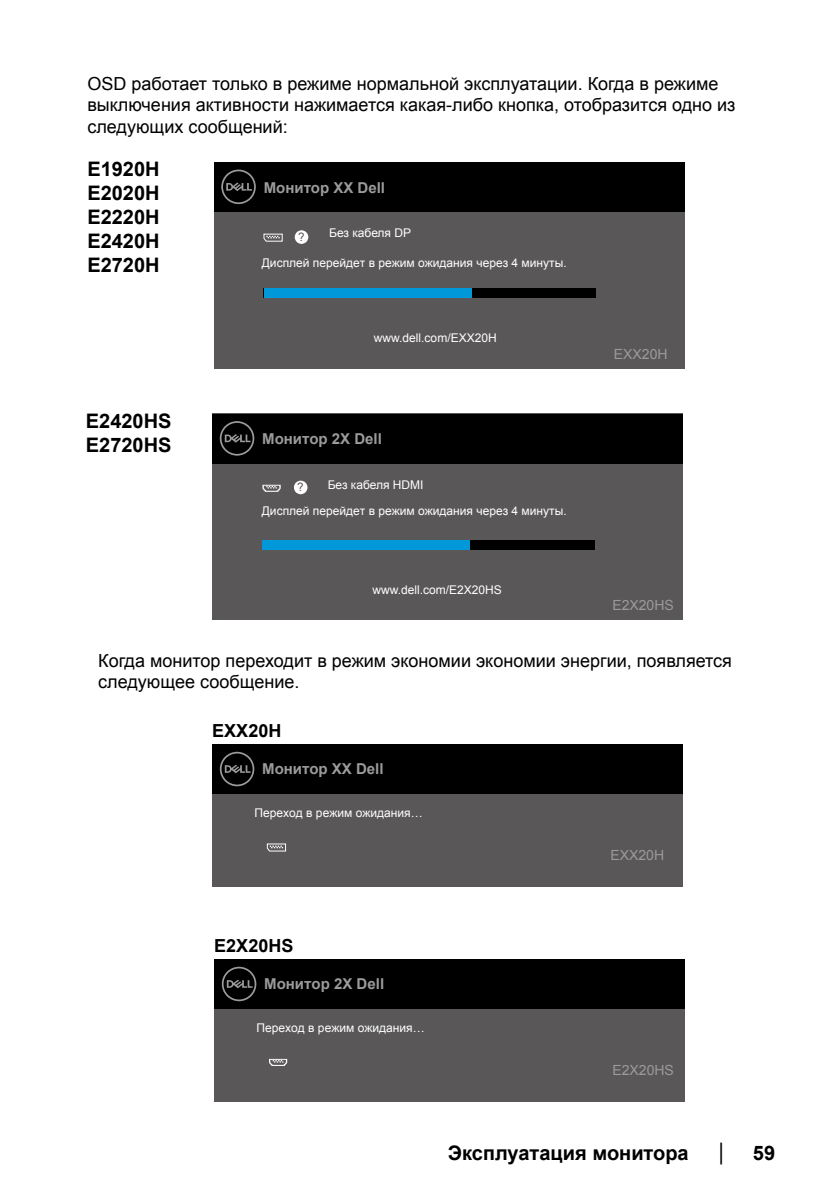
<style>
.page{position:relative;width:840px;height:1191px;background:#fff}
.page>*{position:absolute;margin:0;border:0;box-sizing:border-box;transform-origin:0 0}
.t1{font:700 20px/24px "Arial";color:#000;text-align:justify}
.t2{font:18px/21.6px "Arial";color:#000}
.t3{font:700 18px "Arial";color:#000}
.t4{font:700 15px "Arial";color:#9b9b9b}
.t5{font:14px "Arial";color:#9b9b9b}
.t6{font:12px "Arial";color:#fff}
.t7{font:11.6px "Arial";color:#595757}
</style>
<div class="page">
<div style="left:212px;top:744px;width:470px;height:143px;background:#595757"></div>
<div style="left:212px;top:744px;width:470px;height:50px;background:#000"></div>
<svg style="left:220px;top:752px;width:34px;height:34px"></svg>
<svg style="left:266px;top:843px;width:20px;height:8px"></svg>
<div style="left:214px;top:959px;width:470px;height:143px;background:#595757"></div>
<div style="left:214px;top:959px;width:470px;height:50px;background:#000"></div>
<svg style="left:222px;top:966px;width:34px;height:35px"></svg>
<svg style="left:269px;top:1059px;width:18px;height:7px"></svg>
<div style="left:214px;top:162px;width:469px;height:206px;background:#595757"></div>
<div style="left:214px;top:162px;width:469px;height:50px;background:#000"></div>
<svg style="left:221px;top:170px;width:35px;height:34px"></svg>
<div style="left:264px;top:288px;width:331px;height:10px;background:#000"></div>
<div style="left:264px;top:288px;width:207px;height:10px;background:#0098d9"></div>
<svg style="left:294px;top:230px;width:14px;height:14px"></svg>
<svg style="left:263px;top:233px;width:19px;height:9px"></svg>
<div style="left:212px;top:414px;width:470px;height:206px;background:#595757"></div>
<div style="left:212px;top:414px;width:470px;height:49px;background:#000"></div>
<svg style="left:220px;top:421px;width:34px;height:34px"></svg>
<div style="left:262px;top:540px;width:332px;height:9px;background:#000"></div>
<div style="left:262px;top:540px;width:207px;height:9px;background:#0098d9"></div>
<svg style="left:294px;top:481px;width:13px;height:13px"></svg>
<svg style="left:262px;top:485px;width:18px;height:7px"></svg>
<p class="t2" style="left:87px;top:73px;width:649px">OSD работает только в режиме нормальной эксплуатации. Когда в режиме выключения активности нажимается какая-либо кнопка, отобразится одно из следующих сообщений:</p>
<p class="t1" style="left:87px;top:157px;width:74px">E1920H E2020H E2220H E2420H E2720H</p>
<p class="t4" style="left:263px;top:177px;width:123px">Монитор ХХ Dell</p>
<p class="t7" style="left:298px;top:229px;width:8px">?</p>
<p class="t6" style="left:329px;top:225px;width:83px">Без кабеля DP</p>
<p class="t6" style="left:262px;top:254px;width:306px">Дисплей перейдет в режим ожидания через 4 минуты.</p>
<p class="t1" style="left:86px;top:409px;width:87px">E2420HS<br>E2720HS</p>
<p class="t6" style="left:373px;top:330px;width:124px">www.dell.com/EXX20H</p>
<p class="t4" style="left:262px;top:428px;width:121px">Монитор 2X Dell</p>
<p class="t7" style="left:297px;top:479px;width:8px">?</p>
<p class="t6" style="left:327px;top:476px;width:97px">Без кабеля HDMI</p>
<p class="t6" style="left:262px;top:503px;width:306px">Дисплей перейдет в режим ожидания через 4 минуты.</p>
<p class="t6" style="left:372px;top:581px;width:131px">www.dell.com/E2X20HS</p>
<p class="t5" style="left:613px;top:345px;width:55px">EXX20H</p>
<p class="t5" style="left:612px;top:596px;width:63px">E2X20HS</p>
<p class="t2" style="left:98px;top:650px;width:635px">Когда монитор переходит в режим экономии экономии энергии, появляется следующее сообщение.</p>
<p class="t3" style="left:212px;top:718px;width:71px">EXX20H</p>
<p class="t4" style="left:262px;top:757px;width:123px">Монитор ХХ Dell</p>
<p class="t6" style="left:254px;top:805px;width:169px">Переход в режим ожидания…</p>
<p class="t5" style="left:610px;top:845px;width:55px">EXX20H</p>
<p class="t3" style="left:214px;top:933px;width:81px">E2X20HS</p>
<p class="t4" style="left:264px;top:973px;width:121px">Монитор 2X Dell</p>
<p class="t6" style="left:256px;top:1020px;width:169px">Переход в режим ожидания…</p>
<p class="t5" style="left:612px;top:1060px;width:63px">E2X20HS</p>
<p class="t1" style="left:447px;top:1140px;width:242px">Эксплуатация монитора</p>
<p class="t2" style="left:716px;top:1141px;width:13px">│</p>
<p class="t1" style="left:752px;top:1140px;width:24px">59</p>
</div>
